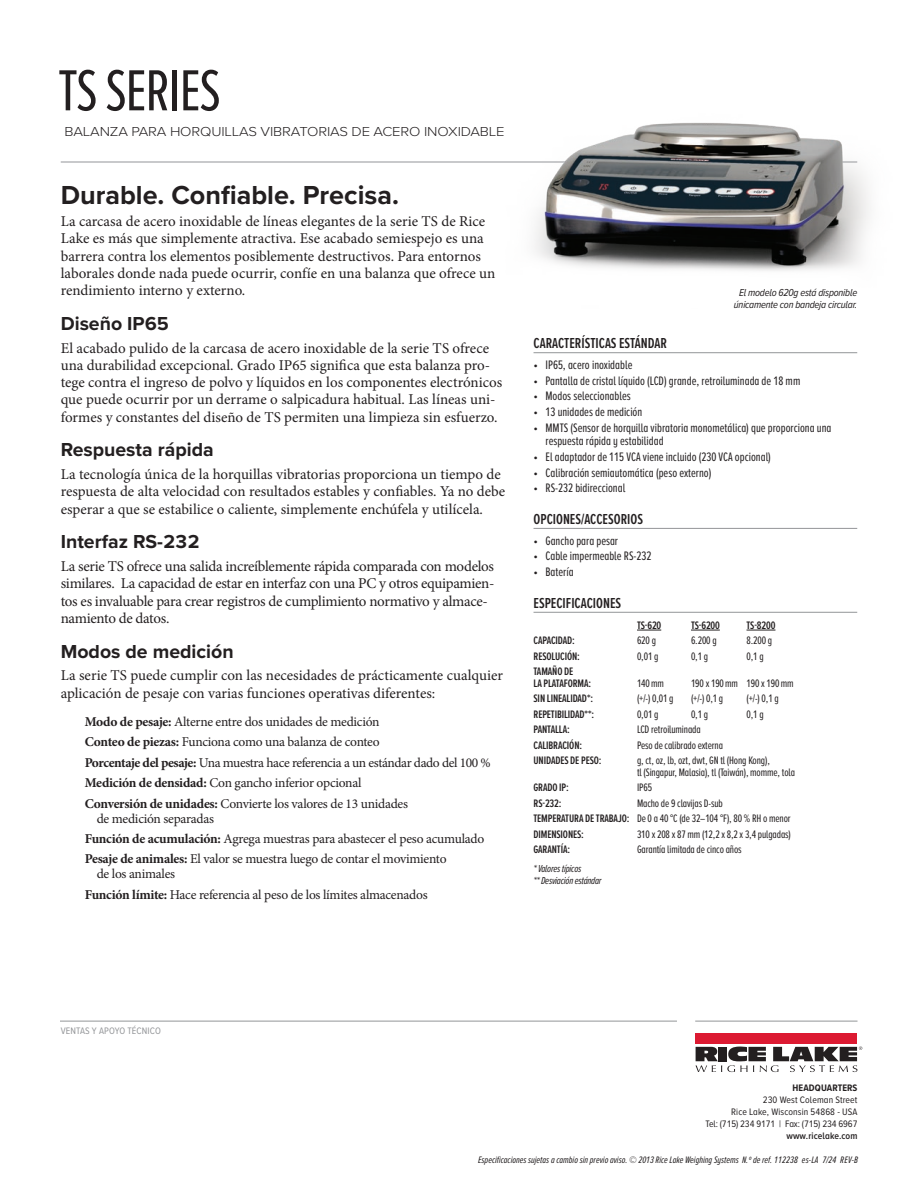
<style>
.page{position:relative;width:918px;height:1188px;background:#fff}
.page>*{position:absolute;margin:0;border:0;box-sizing:border-box;transform-origin:0 0}
.t1{font:60px "Proxima Nova A Ex Cn";letter-spacing:-.02em;color:#231f20}
.Headline__Dark{font:700 27px "Proxima Nova";color:#231f20}
.Sub_Headline__Dark{font:700 19.5px "Proxima Nova";color:#231f20}
.Body_Copy{font:15px/17.2px "Minion Pro";color:#231f20}
.Body_Copy-2{font:15px/17.2px "Minion Pro";letter-spacing:-.02em;color:#231f20}
.Features_Options_Spec_Approvals_Headings{font:600 15px "Proxima Nova A Ex Cn";color:#231f20}
.Body_Copy-3{font:13.5px/15px "Minion Pro";letter-spacing:-.02em;color:#231f20}
.Model_Description_Back_Page{font:300 13.5px "Proxima Nova";letter-spacing:-.01em;color:#231f20;scale:1.1 1}
.t2{font:12.75px/13.5px "Proxima Nova A Ex Cn";color:#231f20}
.Spec_Listing{font:11.25px/11.2px "Proxima Nova A Ex Cn";letter-spacing:-.01em;color:#231f20}
.Spec_Listing-2{font:600 11.25px/11.2px "Proxima Nova A Ex Cn";letter-spacing:-.01em;color:#231f20}
.Caption__Flush_Left{font:italic 10.5px/12px "Proxima Nova A Cond";letter-spacing:-.02em;color:#231f20;text-align:center}
.Caption__Flush_Left-2{font:italic 10.5px "Proxima Nova A Ex Cn";letter-spacing:-.02em;color:#231f20}
.t3{font:9.75px/12px "Proxima Nova A Cond";letter-spacing:.01em;color:#231f20;text-align:right}
.RLWS_Signature_1{font:italic 9.75px "Proxima Nova A Ex Cn";color:#231f20}
.RLWS_Signature_1-2{font:9.75px "Proxima Nova A Cond";letter-spacing:.01em;color:#939598}
.s1{font-weight:700}
.s2{font-weight:600}
</style>
<div class="page">
<hr style="left:61px;top:162px;width:796px;height:1px;background:#939598">
<div style="left:696px;top:1033px;width:161px;height:10px;background:#dc1a32"></div>
<svg style="left:696px;top:1046px;width:166px;height:26px"></svg>
<hr style="left:60px;top:1021px;width:617px;height:1px;background:#939598">
<hr style="left:695px;top:1021px;width:163px;height:1px;background:#939598">
<hr style="left:534px;top:352px;width:323px;height:1px;background:#939598">
<hr style="left:534px;top:528px;width:323px;height:1px;background:#939598">
<hr style="left:534px;top:612px;width:323px;height:1px;background:#939598">
<svg style="left:637px;top:630px;width:24px;height:1px"></svg>
<svg style="left:691px;top:630px;width:29px;height:1px"></svg>
<svg style="left:747px;top:630px;width:28px;height:1px"></svg>
<img style="left:496px;top:122px;width:374px;height:149px">
<p class="t1" style="left:58px;top:47px;width:164px">TS SERIES</p>
<p class="Model_Description_Back_Page" style="left:64px;top:122px;width:402px">BALANZA PARA HORQUILLAS VIBRATORIAS DE ACERO INOXIDABLE</p>
<p class="Headline__Dark" style="left:61px;top:174px;width:340px">Durable. Confiable. Precisa.</p>
<p class="Body_Copy" style="left:61px;top:213px;width:436px">La carcasa de acero inoxidable de líneas elegantes de la serie TS de Rice Lake es más que simplemente atractiva. Ese acabado semiespejo es una barrera contra los elementos posiblemente destructivos. Para entornos laborales donde nada puede ocurrir, confíe en una balanza que ofrece un rendimiento interno y externo.</p>
<p class="Sub_Headline__Dark" style="left:61px;top:309px;width:110px">Diseño IP65</p>
<p class="Body_Copy" style="left:61px;top:339px;width:443px">El acabado pulido de la carcasa de acero inoxidable de la serie TS ofrece una durabilidad excepcional. Grado IP65 significa que esta balanza pro&shy;tege contra el ingreso de polvo y líquidos en los componentes electrónicos que puede ocurrir por un derrame o salpicadura habitual. Las líneas uni&shy;formes y constantes del diseño de TS permiten una limpieza sin esfuerzo.</p>
<p class="Sub_Headline__Dark" style="left:61px;top:435px;width:154px">Respuesta rápida</p>
<p class="Body_Copy" style="left:61px;top:466px;width:446px">La tecnología única de la horquillas vibratorias proporciona un tiempo de respuesta de alta velocidad con resultados estables y confiables. Ya no debe esperar a que se estabilice o caliente, simplemente enchúfela y utilícela.</p>
<p class="Sub_Headline__Dark" style="left:61px;top:527px;width:140px">Interfaz RS-232</p>
<p class="Body_Copy-2" style="left:61px;top:558px;width:435px">La serie TS ofrece una salida increíblemente rápida comparada con modelos similares. La capacidad de estar en interfaz con una PC y otros equipamien&shy;tos es invaluable para crear registros de cumplimiento normativo y almace&shy;namiento de datos.</p>
<p class="Sub_Headline__Dark" style="left:61px;top:637px;width:174px">Modos de medición</p>
<p class="Body_Copy" style="left:61px;top:667px;width:444px">La serie TS puede cumplir con las necesidades de prácticamente cualquier aplicación de pesaje con varias funciones operativas diferentes:</p>
<p class="Body_Copy-3" style="left:85px;top:714px;width:296px"><span class="s1">Modo de pesaje:</span> Alterne entre dos unidades de medición</p>
<p class="Body_Copy-3" style="left:85px;top:735px;width:297px"><span class="s1">Conteo de piezas:</span> Funciona como una balanza de conteo</p>
<p class="Body_Copy-3" style="left:85px;top:755px;width:408px"><span class="s1">Porcentaje del pesaje:</span> Una muestra hace referencia a un estándar dado del 100 %</p>
<p class="Body_Copy-3" style="left:85px;top:775px;width:278px"><span class="s1">Medición de densidad:</span> Con gancho inferior opcional</p>
<p class="Body_Copy-3" style="left:97px;top:796px;width:313px;text-indent:-12px"><span class="s1">Conversión de unidades:</span> Convierte los valores de 13 unidades de medición separadas</p>
<p class="Body_Copy-3" style="left:85px;top:831px;width:401px"><span class="s1">Función de acumulación:</span> Agrega muestras para abastecer el peso acumulado</p>
<p class="Body_Copy-3" style="left:97px;top:852px;width:351px;text-indent:-12px"><span class="s1">Pesaje de animales:</span> El valor se muestra luego de contar el movimiento de los animales</p>
<p class="Body_Copy-3" style="left:85px;top:887px;width:344px"><span class="s1">Función límite:</span> Hace referencia al peso de los límites almacenados</p>
<p class="Caption__Flush_Left" style="left:734px;top:286px;width:125px">El modelo 620g está disponible únicamente con bandeja circular.</p>
<p class="Features_Options_Spec_Approvals_Headings" style="left:534px;top:332px;width:135px">CARACTERÍSTICAS ESTÁNDAR</p>
<p class="t2" style="left:534px;top:358px;width:100px">• IP65, acero inoxidable</p>
<p class="t2" style="left:534px;top:373px;width:268px">• Pantalla de cristal líquido (LCD) grande, retroiluminada de 18 mm</p>
<p class="t2" style="left:534px;top:389px;width:99px">• Modos seleccionables</p>
<p class="t2" style="left:534px;top:405px;width:110px">• 13 unidades de medición</p>
<p class="t2" style="left:546px;top:420px;width:287px;text-indent:-12px">• MMTS (Sensor de horquilla vibratoria monometálica) que proporciona una respuesta rápida y estabilidad</p>
<p class="t2" style="left:534px;top:449px;width:239px">• El adaptador de 115 VCA viene incluido (230 VCA opcional)</p>
<p class="t2" style="left:534px;top:465px;width:179px">• Calibración semiautomática (peso externo)</p>
<p class="t2" style="left:534px;top:481px;width:93px">• RS-232 bidireccional</p>
<p class="Features_Options_Spec_Approvals_Headings" style="left:534px;top:508px;width:111px">OPCIONES/ACCESORIOS</p>
<p class="t2" style="left:534px;top:533px;width:86px">• Gancho para pesar</p>
<p class="t2" style="left:534px;top:549px;width:120px">• Cable impermeable RS-232</p>
<p class="t2" style="left:534px;top:565px;width:42px">• Batería</p>
<p class="Features_Options_Spec_Approvals_Headings" style="left:534px;top:592px;width:89px">ESPECIFICACIONES</p>
<p class="Spec_Listing-2" style="left:637px;top:619px;width:26px">TS-620</p>
<p class="Spec_Listing-2" style="left:691px;top:619px;width:30px">TS-6200</p>
<p class="Spec_Listing-2" style="left:747px;top:619px;width:30px">TS-8200</p>
<p class="Spec_Listing-2" style="left:534px;top:634px;width:43px">CAPACIDAD:</p>
<p class="Spec_Listing" style="left:637px;top:634px;width:21px">620 g</p>
<p class="Spec_Listing" style="left:691px;top:634px;width:27px">6.200 g</p>
<p class="Spec_Listing" style="left:747px;top:634px;width:27px">8.200 g</p>
<p class="Spec_Listing-2" style="left:534px;top:650px;width:48px">RESOLUCIÓN:</p>
<p class="Spec_Listing" style="left:637px;top:650px;width:23px">0,01 g</p>
<p class="Spec_Listing" style="left:691px;top:650px;width:19px">0,1 g</p>
<p class="Spec_Listing" style="left:747px;top:650px;width:19px">0,1 g</p>
<p class="Spec_Listing-2" style="left:534px;top:666px;width:59px">TAMAÑO DE<br>LA PLATAFORMA:</p>
<p class="Spec_Listing" style="left:637px;top:677px;width:28px">140 mm</p>
<p class="Spec_Listing" style="left:691px;top:677px;width:104px">190 x 190 mm 190 x 190 mm</p>
<p class="Spec_Listing-2" style="left:534px;top:692px;width:61px">SIN LINEALIDAD*:</p>
<p class="Spec_Listing" style="left:637px;top:692px;width:38px">(+/-) 0,01 g</p>
<p class="Spec_Listing" style="left:691px;top:692px;width:34px">(+/-) 0,1 g</p>
<p class="Spec_Listing" style="left:747px;top:692px;width:34px">(+/-) 0,1 g</p>
<p class="Spec_Listing-2" style="left:534px;top:708px;width:62px">REPETIBILIDAD**:</p>
<p class="Spec_Listing" style="left:637px;top:708px;width:23px">0,01 g</p>
<p class="Spec_Listing" style="left:691px;top:708px;width:19px">0,1 g</p>
<p class="Spec_Listing" style="left:747px;top:708px;width:19px">0,1 g</p>
<p class="Spec_Listing-2" style="left:534px;top:724px;width:38px">PANTALLA:</p>
<p class="Spec_Listing" style="left:637px;top:723px;width:65px">LCD retroiluminada</p>
<p class="Spec_Listing-2" style="left:534px;top:739px;width:50px">CALIBRACIÓN:</p>
<p class="Spec_Listing" style="left:637px;top:739px;width:88px">Peso de calibrado externa</p>
<p class="Spec_Listing-2" style="left:534px;top:755px;width:70px">UNIDADES DE PESO:</p>
<p class="Spec_Listing" style="left:637px;top:755px;width:160px">g, ct, oz, lb, ozt, dwt, GN tl (Hong Kong),<br>tl (Singapur, Malasia), tl (Taiwán), momme, tola</p>
<p class="Spec_Listing-2" style="left:534px;top:782px;width:37px">GRADO IP:</p>
<p class="Spec_Listing" style="left:637px;top:781px;width:17px">IP65</p>
<p class="Spec_Listing-2" style="left:534px;top:797px;width:30px">RS-232:</p>
<p class="Spec_Listing" style="left:637px;top:797px;width:87px">Macho de 9 clavijas D-sub</p>
<p class="Spec_Listing" style="left:534px;top:813px;width:259px"><span class="s2">TEMPERATURA DE TRABAJO:</span> De 0 a 40 °C (de 32–104 °F), 80 % RH o menor</p>
<p class="Spec_Listing-2" style="left:534px;top:828px;width:52px">DIMENSIONES:</p>
<p class="Spec_Listing" style="left:637px;top:828px;width:155px">310 x 208 x 87 mm (12,2 x 8,2 x 3,4 pulgadas)</p>
<p class="Spec_Listing-2" style="left:534px;top:844px;width:38px">GARANTÍA:</p>
<p class="Spec_Listing" style="left:637px;top:844px;width:106px">Garantía limitada de cinco años</p>
<p class="Caption__Flush_Left-2" style="left:534px;top:861px;width:49px">* Valores típicos</p>
<p class="Caption__Flush_Left-2" style="left:534px;top:873px;width:70px">** Desviación estándar</p>
<p class="RLWS_Signature_1-2" style="left:61px;top:1024px;width:102px">VENTAS Y APOYO TÉCNICO</p>
<p class="t3" style="left:706px;top:1082px;width:153px"><span class="s1">HEADQUARTERS<br></span>230 West Coleman Street<br>Rice Lake, Wisconsin 54868 - USA<br>Tel: (715) 234 9171 | Fax: (715) 234 6967 <span class="s2">www.ricelake.com</span></p>
<p class="RLWS_Signature_1" style="left:478px;top:1153px;width:381px">Especificaciones sujetas a cambio sin previo aviso. © 2013 Rice Lake Weighing Systems N.º de ref. 112238 es-LA 7/24 REV-B</p>
</div>
